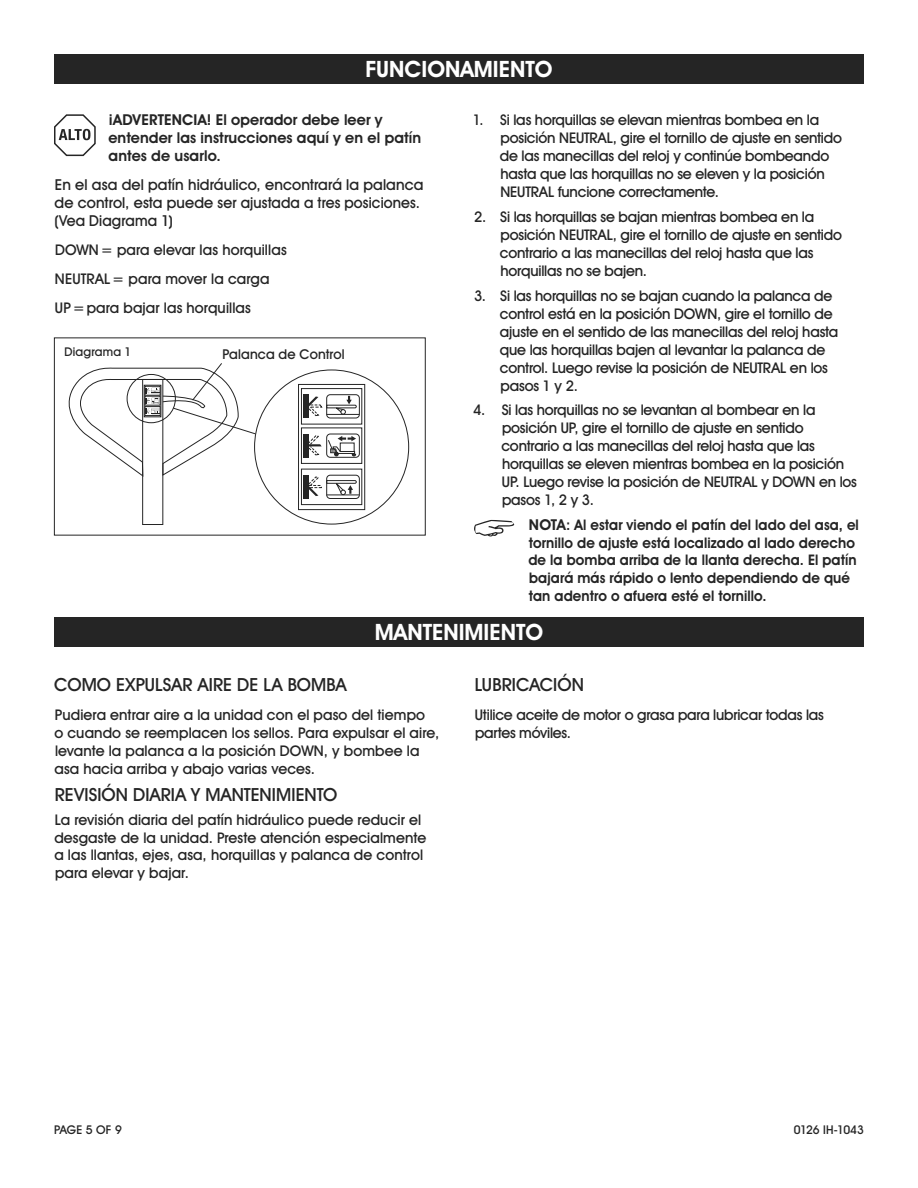
<style>
.page{position:relative;width:918px;height:1188px;background:#fff}
.page>*{position:absolute;margin:0;border:0;box-sizing:border-box;transform-origin:0 0}
.t1{font:700 22.5px "Uline Two Knine";color:#fff}
.t2{font:18px "Uline Two Knine";letter-spacing:.005em;color:#252525}
.t3{font:15px/18px "Uline Two Knine";letter-spacing:.005em;color:#252525}
.t4{font:700 15px/18px "Uline Two Knine";letter-spacing:.005em;color:#252525}
.t5{font:14.7px/18px "Uline Two Knine";letter-spacing:-.01em;color:#252525}
.t6{font:14.7px/18px "Uline Two Knine";letter-spacing:-.01em;color:#252525;scale:.96 1}
.t7{font:700 14.7px/17.7px "Uline Two Knine";letter-spacing:.005em;color:#252525;scale:.96 1}
.t8{font:13.5px "Uline Two Knine";letter-spacing:.01em;color:#252525}
.t9{font:12px "Uline Two Knine";letter-spacing:.005em;color:#252525}
.t10{font:12px "Uline Two Knine";letter-spacing:-.02em;color:#252525}
.s1{font-size:15px}
</style>
<div class="page">
<div style="left:54px;top:54px;width:810px;height:30px;background:#252525"></div>
<svg style="left:54px;top:114px;width:42px;height:42px"></svg>
<svg style="left:474px;top:520px;width:41px;height:17px"></svg>
<div style="left:54px;top:617px;width:810px;height:30px;background:#252525"></div>
<div style="left:142px;top:379px;width:21px;height:146px;border:1px solid #252525"></div>
<div style="left:298px;top:384px;width:67px;height:126px;border:1px solid #252525"></div>
<div style="left:301px;top:388px;width:61px;height:36px;border:1px solid #252525"></div>
<div style="left:301px;top:428px;width:61px;height:36px;border:1px solid #252525"></div>
<div style="left:301px;top:469px;width:61px;height:36px;border:1px solid #252525"></div>
<div style="left:304px;top:395px;width:5px;height:23px;background:#252525"></div>
<div style="left:326px;top:394px;width:34px;height:24px;border:1px solid #252525;border-radius:4px"></div>
<hr style="left:327px;top:414px;width:32px;height:1px;background:#252525">
<svg style="left:309px;top:396px;width:48px;height:20px"></svg>
<div style="left:304px;top:475px;width:5px;height:24px;background:#252525"></div>
<div style="left:326px;top:475px;width:34px;height:24px;border:1px solid #252525;border-radius:4px"></div>
<hr style="left:327px;top:495px;width:32px;height:1px;background:#252525">
<svg style="left:309px;top:476px;width:48px;height:20px"></svg>
<div style="left:304px;top:434px;width:5px;height:23px;background:#252525"></div>
<div style="left:326px;top:434px;width:34px;height:24px;border:1px solid #252525;border-radius:4px"></div>
<svg style="left:309px;top:435px;width:47px;height:22px"></svg>
<div style="left:340px;top:443px;width:15px;height:9px;border:1px solid #252525"></div>
<div style="left:54px;top:338px;width:372px;height:198px;border:1px solid #252525"></div>
<svg style="left:68px;top:363px;width:188px;height:114px"></svg>
<h1 class="t1" style="left:365px;top:56px;width:189px">FUNCIONAMIENTO</h1>
<p class="t4" style="left:108px;top:111px;width:314px">¡ADVERTENCIA! El operador debe leer y entender las instrucciones aquí y en el patín antes de usarlo.</p>
<p class="t3" style="left:55px;top:176px;width:370px">En el asa del patín hidráulico, encontrará la palanca de control, esta puede ser ajustada a tres posiciones. (Vea Diagrama 1)</p>
<p class="t5" style="left:55px;top:235px;width:233px;line-height:28.8px">DOWN= para elevar las horquillas<br>NEUTRAL= para mover la carga<br>UP=para bajar las horquillas</p>
<p class="t6" style="left:500px;top:111px;width:358px;text-indent:-27px">1. Si las horquillas se elevan mientras bombea en la posición NEUTRAL, gire el tornillo de ajuste en sentido de las manecillas del reloj y continúe bombeando hasta que las horquillas no se eleven y la posición NEUTRAL funcione correctamente.</p>
<p class="t5" style="left:500px;top:208px;width:344px;text-indent:-26px">2. Si las horquillas se bajan mientras bombea en la posición NEUTRAL, gire el tornillo de ajuste en sentido contrario a las manecillas del reloj hasta que las horquillas no se bajen.</p>
<p class="t5" style="left:500px;top:286px;width:340px;text-indent:-26px">3. Si las horquillas no se bajan cuando la palanca de control está en la posición DOWN, gire el tornillo de ajuste en el sentido de las manecillas del reloj hasta que las horquillas bajen al levantar la palanca de control. Luego revise la posición de NEUTRAL en los pasos 1 y 2.</p>
<p class="t5" style="left:501px;top:401px;width:357px;text-indent:-28px">4. Si las horquillas no se levantan al bombear en la posición UP, gire el tornillo de ajuste en sentido contrario a las manecillas del reloj hasta que las horquillas se eleven mientras bombea en la posición UP. Luego revise la posición de NEUTRAL y DOWN en los pasos 1, 2 y 3.</p>
<p class="t7" style="left:528px;top:516px;width:346px"><span class="s1">NOTA</span>: Al estar viendo el patín del lado del asa, el tornillo de ajuste está localizado al lado derecho de la bomba arriba de la llanta derecha. El patín bajará más rápido o lento dependiendo de qué tan adentro o afuera esté el tornillo.</p>
<p class="t9" style="left:65px;top:344px;width:68px">Diagrama 1</p>
<p class="t8" style="left:222px;top:346px;width:124px">Palanca de Control</p>
<h1 class="t1" style="left:375px;top:619px;width:170px">MANTENIMIENTO</h1>
<p class="t2" style="left:54px;top:673px;width:294px">COMO EXPULSAR AIRE DE LA BOMBA</p>
<p class="t5" style="left:54px;top:705px;width:386px">Pudiera entrar aire a la unidad con el paso del tiempo<br>o cuando se reemplacen los sellos. Para expulsar el aire, levante la palanca a la posición DOWN, y bombee la asa hacia arriba y abajo varias veces.</p>
<p class="t2" style="left:55px;top:783px;width:284px">REVISIÓN DIARIA Y MANTENIMIENTO</p>
<p class="t5" style="left:54px;top:811px;width:373px;line-height:17.5px">La revisión diaria del patín hidráulico puede reducir el desgaste de la unidad. Preste atención especialmente a las llantas, ejes, asa, horquillas y palanca de control para elevar y bajar.</p>
<p class="t2" style="left:475px;top:673px;width:111px">LUBRICACIÓN</p>
<p class="t5" style="left:475px;top:705px;width:351px">Utilice aceite de motor o grasa para lubricar todas las partes móviles.</p>
<p class="t9" style="left:54px;top:1122px;width:69px">PAGE 5 OF 9</p>
<p class="t10" style="left:794px;top:1122px;width:72px">0126 IH-1043</p>
</div>
